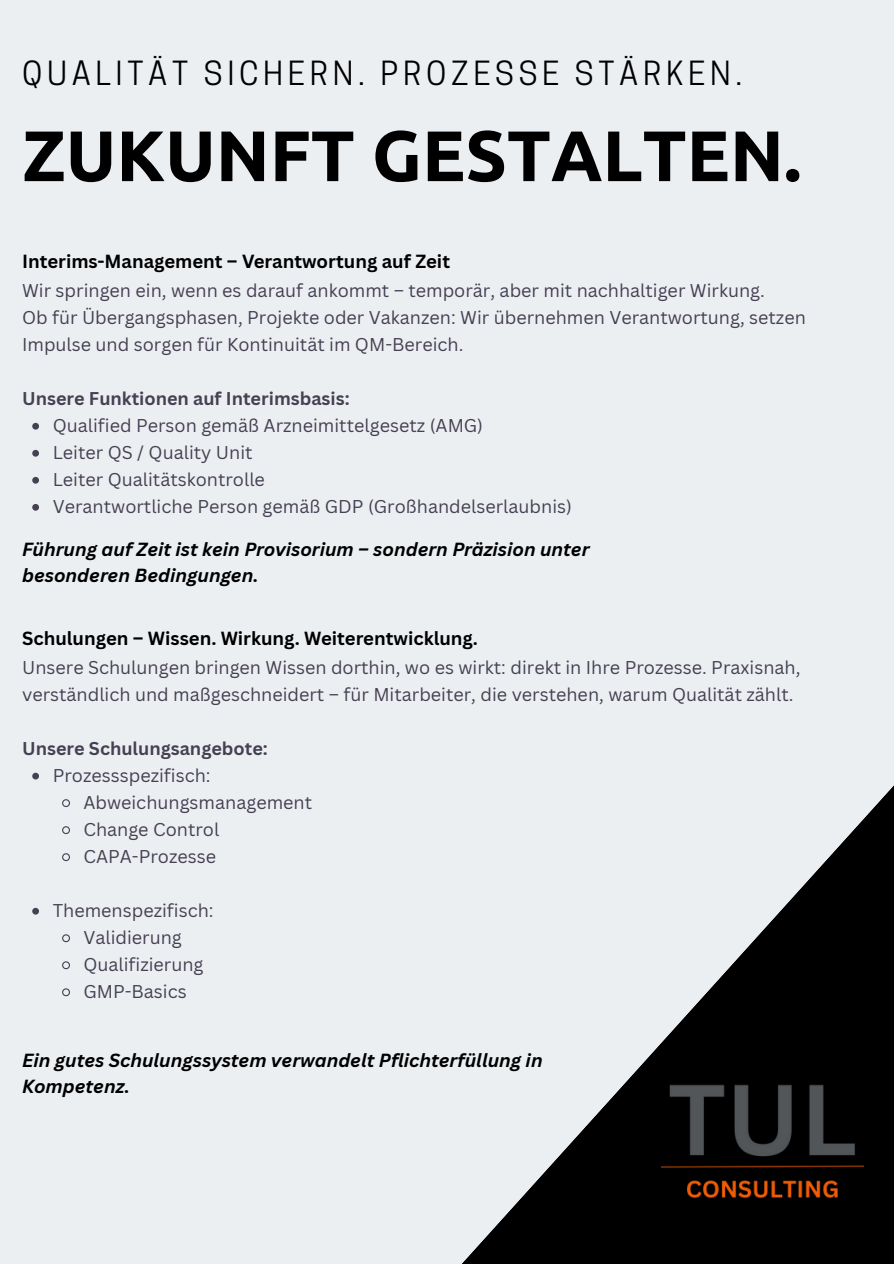
<style>
.page{position:relative;width:894px;height:1264px;background:#fff}
.page>*{position:absolute;margin:0;border:0;box-sizing:border-box;transform-origin:0 0}
.t1{font:700 71.4px "Ubuntu";color:#000}
.t2{font:31.2px "Cooper Hewitt";letter-spacing:.15em;color:#000}
.t3{font:italic 700 18.45px/26px "Canva Sans";color:#000}
.t4{font:700 18.45px "Canva Sans";color:#000}
.t5{font:18px/27px "Canva Sans";color:#464053}
.t6{font:700 18px "Canva Sans";color:#464053}
</style>
<div class="page">
<div style="left:0;top:0;width:893px;height:1263px;background:#eceff2"></div>
<svg style="left:462px;top:786px;width:431px;height:477px"></svg>
<svg style="left:32px;top:423px;width:7px;height:6px"></svg>
<svg style="left:32px;top:450px;width:7px;height:6px"></svg>
<svg style="left:32px;top:477px;width:7px;height:6px"></svg>
<svg style="left:32px;top:504px;width:7px;height:6px"></svg>
<img style="left:661px;top:1048px;width:202px;height:202px">
<svg style="left:32px;top:772px;width:7px;height:7px"></svg>
<svg style="left:62px;top:799px;width:8px;height:8px"></svg>
<svg style="left:62px;top:826px;width:8px;height:9px"></svg>
<svg style="left:62px;top:853px;width:8px;height:9px"></svg>
<svg style="left:32px;top:907px;width:7px;height:7px"></svg>
<svg style="left:62px;top:934px;width:8px;height:9px"></svg>
<svg style="left:62px;top:961px;width:8px;height:9px"></svg>
<svg style="left:62px;top:988px;width:8px;height:9px"></svg>
<h1 class="t2" style="left:22px;top:62px;width:721px">QUALITÄT SICHERN. PROZESSE STÄRKEN.</h1>
<h2 class="t1" style="left:22px;top:114px;width:780px">ZUKUNFT GESTALTEN.</h2>
<h3 class="t4" style="left:22px;top:248px;width:429px">Interims-Management – Verantwortung auf Zeit</h3>
<p class="t5" style="left:22px;top:276px;width:744px">Wir springen ein, wenn es darauf ankommt – temporär, aber mit nachhaltiger Wirkung.</p>
<p class="t5" style="left:22px;top:303px;width:785px">Ob für Übergangsphasen, Projekte oder Vakanzen: Wir übernehmen Verantwortung, setzen<br>Impulse und sorgen für Kontinuität im QM-Bereich.</p>
<h3 class="t6" style="left:22px;top:385px;width:329px">Unsere Funktionen auf Interimsbasis:</h3>
<p class="t5" style="left:53px;top:411px;width:432px">Qualified Person gemäß Arzneimittelgesetz (AMG)</p>
<p class="t5" style="left:53px;top:438px;width:201px">Leiter QS / Quality Unit</p>
<p class="t5" style="left:53px;top:465px;width:214px">Leiter Qualitätskontrolle</p>
<p class="t5" style="left:53px;top:492px;width:520px">Verantwortliche Person gemäß GDP (Großhandelserlaubnis)</p>
<h3 class="t3" style="left:22px;top:536px;width:568px">Führung auf Zeit ist kein Provisorium – sondern Präzision unter besonderen Bedingungen.</h3>
<p class="t4" style="left:22px;top:625px;width:457px">Schulungen – Wissen. Wirkung. Weiterentwicklung.</p>
<h3 class="t5" style="left:22px;top:653px;width:779px">Unsere Schulungen bringen Wissen dorthin, wo es wirkt: direkt in Ihre Prozesse. Praxisnah, verständlich und maßgeschneidert – für Mitarbeiter, die verstehen, warum Qualität zählt.</h3>
<p class="t6" style="left:22px;top:735px;width:247px">Unsere Schulungsangebote:</p>
<p class="t5" style="left:53px;top:761px;width:159px">Prozessspezifisch:</p>
<p class="t5" style="left:83px;top:788px;width:230px">Abweichungsmanagement</p>
<p class="t5" style="left:83px;top:815px;width:137px">Change Control</p>
<p class="t5" style="left:83px;top:842px;width:134px">CAPA-Prozesse</p>
<p class="t5" style="left:53px;top:896px;width:162px">Themenspezifisch:</p>
<p class="t5" style="left:83px;top:923px;width:100px">Validierung</p>
<p class="t5" style="left:83px;top:950px;width:122px">Qualifizierung</p>
<p class="t5" style="left:83px;top:977px;width:105px">GMP-Basics</p>
<h3 class="t3" style="left:22px;top:1046px;width:522px">Ein gutes Schulungssystem verwandelt Pflichterfüllung in<br>Kompetenz.</h3>
</div>
